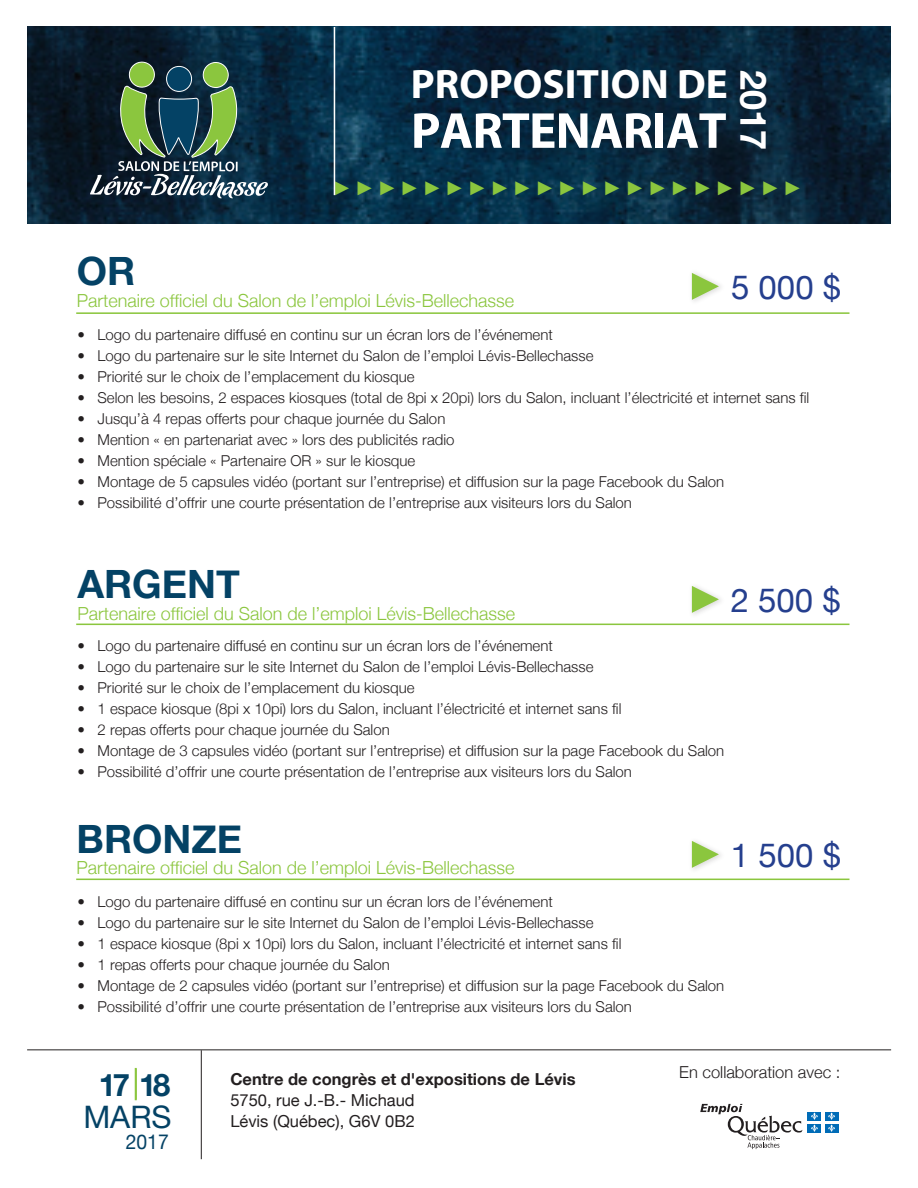
<style>
.page{position:relative;width:918px;height:1188px;background:#fff}
.page>*{position:absolute;margin:0;border:0;box-sizing:border-box;transform-origin:0 0}
.t1{font:700 51px "Myriad Pro";letter-spacing:-.015em;color:#fff}
.t2{font:700 41.25px "Myriad Pro";color:#fff}
.t3{font:700 39px "Helvetica Neue";color:#044265}
.t4{font:700 36px "Helvetica Neue";color:#fff}
.t5{font:33px "Helvetica Neue";color:#253f8e}
.t6{font:700 30.9px "Helvetica Neue";color:#044265}
.t7{font:30.9px "Helvetica Neue";color:#044265}
.t8{font:23.4px "Liberation Serif";color:#8bc63e}
.t9{font:20.55px "Helvetica Neue";color:#044265;scale:.94 1}
.t10{font:300 18px "Helvetica Neue";color:#8bc63e}
.t11{font:16.5px/21px "Helvetica Neue";color:#231f20}
.t12{font:700 16.5px "Helvetica Neue";color:#231f20}
.t13{font:300 16.5px "Helvetica Neue";color:#231f20}
.t14{font:300 15px "Helvetica Neue";color:#231f20}
</style>
<div class="page">
<img style="left:27px;top:26px;width:864px;height:198px">
<svg style="left:90px;top:61px;width:178px;height:137px;background:#36544f"></svg>
<img style="left:691px;top:586px;width:30px;height:29px">
<svg style="left:692px;top:586px;width:27px;height:27px"></svg>
<svg style="left:700px;top:1104px;width:103px;height:45px"></svg>
<div style="left:808px;top:1112px;width:13px;height:8px;background:#006cb7"></div>
<div style="left:825px;top:1112px;width:13px;height:8px;background:#006cb7"></div>
<div style="left:808px;top:1124px;width:13px;height:8px;background:#006cb7"></div>
<svg style="left:811px;top:1112px;width:7px;height:20px"></svg>
<div style="left:825px;top:1124px;width:13px;height:8px;background:#006cb7"></div>
<svg style="left:828px;top:1112px;width:7px;height:20px"></svg>
<hr style="left:201px;top:1050px;width:1px;height:109px;background:#231f20">
<div style="left:135px;top:1068px;width:2px;height:32px;border:1px solid #8bc63e"></div>
<hr style="left:334px;top:27px;width:1px;height:168px;background:#fff">
<hr style="left:76px;top:312px;width:773px;height:2px;background:#8bc63e">
<hr style="left:76px;top:624px;width:773px;height:1px;background:#8bc63e">
<hr style="left:76px;top:879px;width:773px;height:1px;background:#8bc63e">
<hr style="left:27px;top:1049px;width:864px;height:1px;background:#231f20">
<img style="left:691px;top:273px;width:30px;height:28px">
<svg style="left:692px;top:273px;width:27px;height:27px"></svg>
<img style="left:691px;top:841px;width:30px;height:29px">
<svg style="left:692px;top:841px;width:27px;height:27px"></svg>
<h2 class="t2" style="left:411px;top:58px;width:319px">PROPOSITION DE</h2>
<h1 class="t1" style="left:411px;top:97px;width:317px">PARTENARIAT</h1>
<h3 class="t4" style="left:776px;top:70px;width:82px;rotate:90deg">2017</h3>
<h3 class="t8" style="left:331px;top:172px;width:475px">►►►►►►►►►►►►►►►►►►►►►</h3>
<h3 class="t3" style="left:77px;top:247px;width:60px">OR</h3>
<h3 class="t5" style="left:731px;top:268px;width:112px">5 000 $</h3>
<p class="t10" style="left:77px;top:289px;width:439px">Partenaire officiel du Salon de l’emploi Lévis-Bellechasse</p>
<p class="t14" style="left:78px;top:325px;width:477px">• Logo du partenaire diffusé en continu sur un écran lors de l’événement</p>
<p class="t14" style="left:78px;top:346px;width:517px">• Logo du partenaire sur le site Internet du Salon de l’emploi Lévis-Bellechasse</p>
<p class="t14" style="left:78px;top:367px;width:339px">• Priorité sur le choix de l’emplacement du kiosque</p>
<p class="t14" style="left:78px;top:388px;width:733px">• Selon les besoins, 2 espaces kiosques (total de 8pi x 20pi) lors du Salon, incluant l’électricité et internet sans fil</p>
<p class="t14" style="left:78px;top:409px;width:369px">• Jusqu’à 4 repas offerts pour chaque journée du Salon</p>
<p class="t14" style="left:78px;top:430px;width:379px">• Mention « en partenariat avec » lors des publicités radio</p>
<p class="t14" style="left:78px;top:451px;width:339px">• Mention spéciale « Partenaire OR » sur le kiosque</p>
<p class="t14" style="left:78px;top:472px;width:648px">• Montage de 5 capsules vidéo (portant sur l’entreprise) et diffusion sur la page Facebook du Salon</p>
<p class="t14" style="left:78px;top:493px;width:556px">• Possibilité d’offrir une courte présentation de l’entreprise aux visiteurs lors du Salon</p>
<h3 class="t3" style="left:77px;top:560px;width:164px">ARGENT</h3>
<p class="t10" style="left:77px;top:602px;width:439px">Partenaire officiel du Salon de l’emploi Lévis-Bellechasse</p>
<p class="t14" style="left:78px;top:637px;width:477px">• Logo du partenaire diffusé en continu sur un écran lors de l’événement</p>
<p class="t14" style="left:78px;top:658px;width:517px">• Logo du partenaire sur le site Internet du Salon de l’emploi Lévis-Bellechasse</p>
<p class="t14" style="left:78px;top:679px;width:339px">• Priorité sur le choix de l’emplacement du kiosque</p>
<p class="t14" style="left:78px;top:700px;width:546px">• 1 espace kiosque (8pi x 10pi) lors du Salon, incluant l’électricité et internet sans fil</p>
<p class="t14" style="left:78px;top:721px;width:314px">• 2 repas offerts pour chaque journée du Salon</p>
<p class="t14" style="left:78px;top:742px;width:648px">• Montage de 3 capsules vidéo (portant sur l’entreprise) et diffusion sur la page Facebook du Salon</p>
<p class="t14" style="left:78px;top:763px;width:556px">• Possibilité d’offrir une courte présentation de l’entreprise aux visiteurs lors du Salon</p>
<h3 class="t5" style="left:731px;top:581px;width:112px">2 500 $</h3>
<h3 class="t3" style="left:77px;top:815px;width:167px">BRONZE</h3>
<p class="t10" style="left:77px;top:857px;width:439px">Partenaire officiel du Salon de l’emploi Lévis-Bellechasse</p>
<p class="t14" style="left:78px;top:892px;width:477px">• Logo du partenaire diffusé en continu sur un écran lors de l’événement</p>
<p class="t14" style="left:78px;top:913px;width:517px">• Logo du partenaire sur le site Internet du Salon de l’emploi Lévis-Bellechasse</p>
<p class="t14" style="left:78px;top:934px;width:546px">• 1 espace kiosque (8pi x 10pi) lors du Salon, incluant l’électricité et internet sans fil</p>
<p class="t14" style="left:78px;top:955px;width:314px">• 1 repas offerts pour chaque journée du Salon</p>
<p class="t14" style="left:78px;top:976px;width:648px">• Montage de 2 capsules vidéo (portant sur l’entreprise) et diffusion sur la page Facebook du Salon</p>
<p class="t14" style="left:78px;top:997px;width:556px">• Possibilité d’offrir une courte présentation de l’entreprise aux visiteurs lors du Salon</p>
<h3 class="t5" style="left:731px;top:835px;width:112px">1 500 $</h3>
<h3 class="t6" style="left:99px;top:1066px;width:73px">17 18</h3>
<h3 class="t7" style="left:83px;top:1098px;width:90px">MARS</h3>
<h3 class="t9" style="left:126px;top:1129px;width:47px">2017</h3>
<p class="t12" style="left:230px;top:1069px;width:347px">Centre de congrès et d'expositions de Lévis</p>
<p class="t11" style="left:230px;top:1089px;width:186px">5750, rue J.-B.- Michaud<br>Lévis (Québec), G6V 0B2</p>
<p class="t13" style="left:679px;top:1062px;width:163px">En collaboration avec :</p>
</div>
